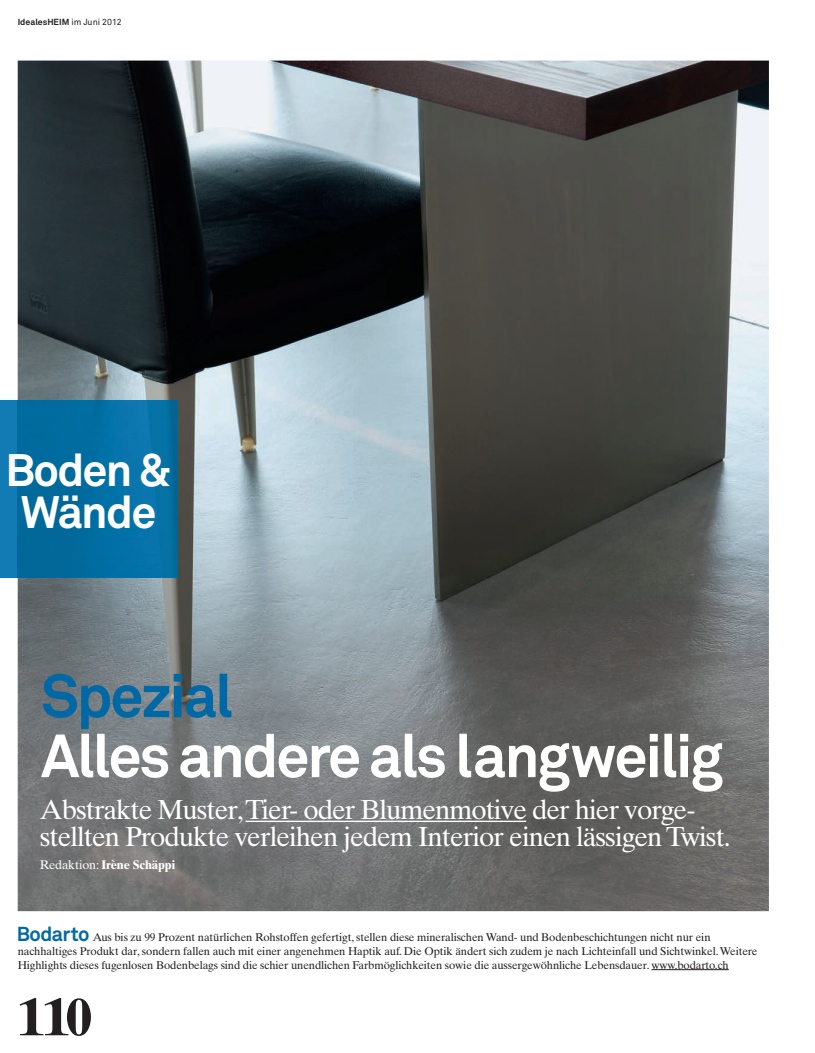
<style>
.page{position:relative;width:815px;height:1053px;background:#fff}
.page>*{position:absolute;margin:0;border:0;box-sizing:border-box;transform-origin:0 0}
.t1{font:700 60px/60px "Akkurat Std";letter-spacing:-.04em;color:#fff}
.t2{font:700 52.5px "Times Ten LT Std";color:#231f20}
.t3{font:700 45px/42.5px "Akkurat Std";letter-spacing:-.04em;color:#fff;text-align:center}
.t4{font:27.5px/27.5px "Times Ten LT Std";letter-spacing:-.035em;color:#fff}
.t5{font:700 12.5px "Times Ten LT Std";letter-spacing:-.01em;color:#fff}
.t6{font:11.25px/13.8px "Times Ten LT Std";letter-spacing:-.01em;color:#231f20}
.t7{font:700 8.75px "Akkurat Std";color:#231f20}
.s1{font-weight:400}
.s2{color:#0068a5}
.s3{font-family:"Akkurat Std";font-weight:700;font-size:20px;color:#0068a5}
</style>
<div class="page">
<img style="left:18px;top:61px;width:751px;height:850px">
<div style="left:0;top:400px;width:18px;height:178px;background:#127bb4"></div>
<img style="left:18px;top:400px;width:159px;height:178px">
<hr style="left:246px;top:820px;width:280px;height:2px;background:#fff">
<hr style="left:652px;top:969px;width:77px;height:1px;background:#231f20">
<p class="t7" style="left:18px;top:18px;width:106px">IdealesHEIM <span class="s1">im Juni 2012</span></p>
<p class="t3" style="left:5px;top:453px;width:168px">Boden &amp;<br>Wände</p>
<p class="t1" style="left:41px;top:671px;width:684px"><span class="s2">Spezial<br></span>Alles andere als langweilig</p>
<p class="t4" style="left:40px;top:798px;width:692px">Abstrakte Muster, Tier- oder Blumenmotive der hier vorge&shy;stellten Produkte verleihen jedem Interior einen lässigen Twist.</p>
<p class="t5" style="left:40px;top:859px;width:137px"><span class="s1">Redaktion:</span> Irène Schäppi</p>
<p class="t6" style="left:17px;top:931px;width:742px"><span class="s3">Bodarto</span> Aus bis zu 99 Prozent natürlichen Rohstoffen gefertigt, stellen diese mineralischen Wand- und Bodenbeschichtungen nicht nur ein nachhaltiges Produkt dar, sondern fallen auch mit einer angenehmen Haptik auf. Die Optik ändert sich zudem je nach Lichteinfall und Sichtwinkel. Weitere<br>Highlights dieses fugenlosen Bodenbelags sind die schier unendlichen Farbmöglichkeiten sowie die aussergewöhnliche Lebensdauer. www.bodarto.ch</p>
<p class="t2" style="left:18px;top:997px;width:76px">110</p>
</div>
